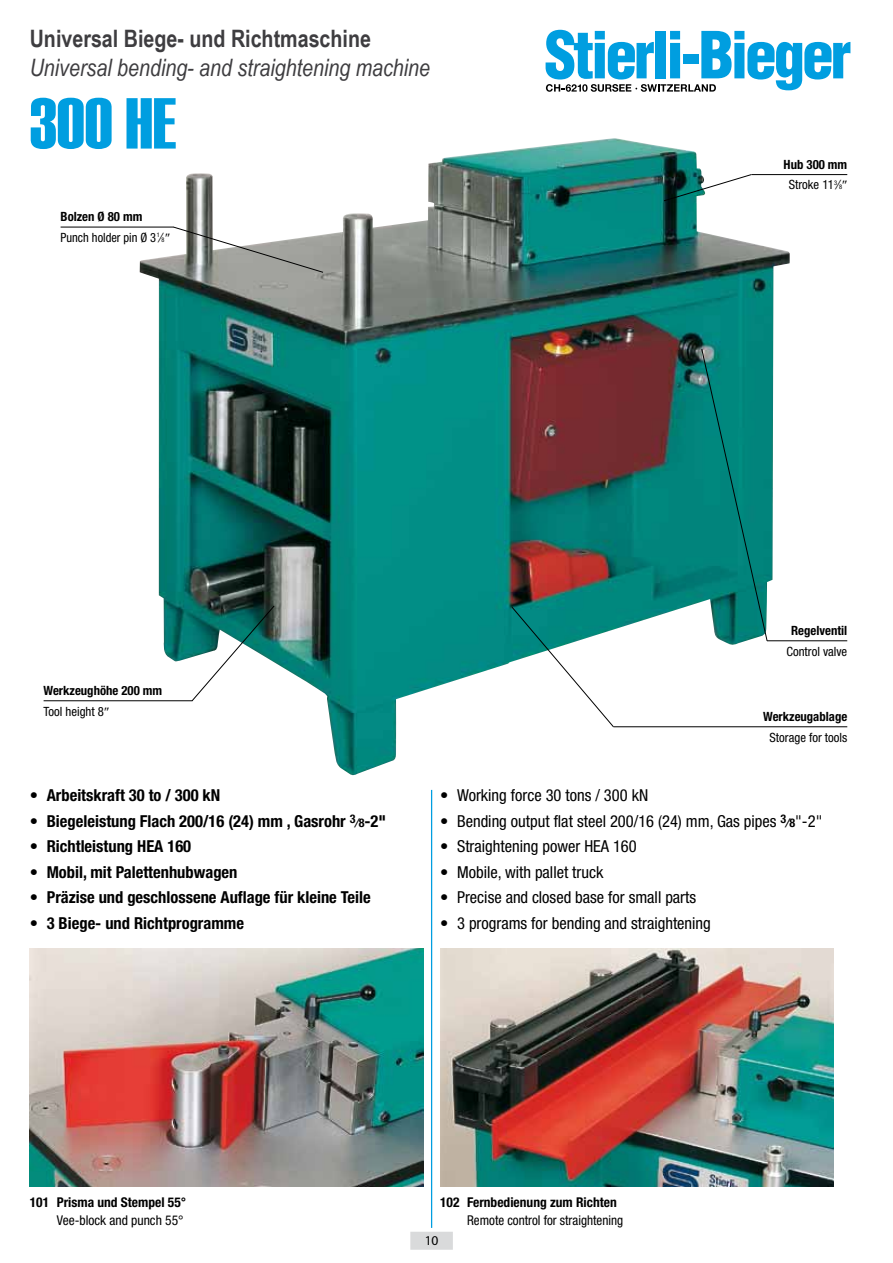
<style>
.page{position:relative;width:893px;height:1263px;background:#fff}
.page>*{position:absolute;margin:0;border:0;box-sizing:border-box;transform-origin:0 0}
.t1{font:72px "Haettenschweiler";color:#009ee0}
.t2{font:italic 24px "Arial Narrow";color:#3e3d40}
.t3{font:700 24px "Arial Narrow";color:#3e3d40}
.t4{font:condensed 16.5px "Helvetica Neue LT Std";color:#000}
.t5{font:700 condensed 16.5px "Helvetica Neue LT Std";color:#000}
.t6{font:condensed 13.5px "Helvetica Neue LT Std";color:#000}
.t7{font:700 condensed 13.5px "Helvetica Neue LT Std";color:#000}
.t8{font:13.5px "Myriad Pro";color:#000}
.t9{font:condensed 12.75px/20.7px "Helvetica Neue LT Std";color:#000}
.t10{font:700 condensed 12.75px "Helvetica Neue LT Std";color:#000}
.s1{font-weight:700}
.s2{font-size:6.3px}
.s3{font-size:12px}
.s4{font-weight:700;font-size:12px}
</style>
<div class="page">
<div style="left:410px;top:1232px;width:43px;height:18px;background:#d9dadb"></div>
<hr style="left:431px;top:790px;width:1px;height:438px;background:#009ee0">
<img style="left:30px;top:948px;width:393px;height:238px">
<img style="left:440px;top:948px;width:393px;height:238px">
<img style="left:140px;top:138px;width:650px;height:638px">
<hr style="left:61px;top:227px;width:113px;height:1px;background:#000">
<hr style="left:44px;top:700px;width:148px;height:1px;background:#000">
<hr style="left:613px;top:726px;width:234px;height:1px;background:#000">
<hr style="left:752px;top:174px;width:95px;height:1px;background:#000">
<svg style="left:191px;top:605px;width:84px;height:97px"></svg>
<svg style="left:663px;top:173px;width:90px;height:29px"></svg>
<hr style="left:767px;top:640px;width:80px;height:1px;background:#000">
<svg style="left:511px;top:606px;width:104px;height:122px"></svg>
<svg style="left:701px;top:348px;width:67px;height:294px;background:#0b857d"></svg>
<svg style="left:546px;top:30px;width:304px;height:62px"></svg>
<svg style="left:166px;top:226px;width:158px;height:47px"></svg>
<h2 class="t3" style="left:30px;top:21px;width:343px">Universal Biege- und Richtmaschine</h2>
<h2 class="t2" style="left:30px;top:51px;width:402px">Universal bending- and straightening machine</h2>
<h1 class="t1" style="left:30px;top:75px;width:148px">300 HE</h1>
<p class="t9" style="left:61px;top:206px;width:105px"><span class="s1">Bolzen Ø 80 mm<br></span>Punch holder pin Ø 3<sup>1</sup>⁄<span class="s2">8</span></p>
<p class="t9" style="left:784px;top:154px;width:65px;text-align:center"><span class="s1">Hub 300 mm<br></span>Stroke 11<sup>3</sup>⁄<span class="s2">8</span></p>
<p class="t10" style="left:791px;top:623px;width:58px">Regelventil</p>
<p class="t9" style="left:786px;top:641px;width:62px">Control valve</p>
<p class="t10" style="left:44px;top:682px;width:120px">Werkzeughöhe 200 mm</p>
<p class="t9" style="left:44px;top:700px;width:62px">Tool height 8</p>
<p class="t10" style="left:763px;top:708px;width:86px">Werkzeugablage</p>
<p class="t9" style="left:769px;top:727px;width:79px">Storage for tools</p>
<p class="t5" style="left:30px;top:785px;width:192px">• Arbeitskraft 30 to / 300 kN</p>
<p class="t5" style="left:30px;top:811px;width:358px">• Biegeleistung Flach 200/16 (24) mm , Gasrohr <sup>3</sup><span class="s3">⁄8</span>-2"</p>
<p class="t5" style="left:30px;top:836px;width:163px">• Richtleistung HEA 160</p>
<p class="t5" style="left:30px;top:862px;width:209px">• Mobil, mit Palettenhubwagen</p>
<p class="t5" style="left:30px;top:888px;width:342px">• Präzise und geschlossene Auflage für kleine Teile</p>
<p class="t5" style="left:30px;top:913px;width:216px">• 3 Biege- und Richtprogramme</p>
<p class="t4" style="left:440px;top:786px;width:210px">• Working force 30 tons / 300 kN</p>
<p class="t4" style="left:440px;top:811px;width:384px">• Bending output flat steel 200/16 (24) mm, Gas pipes <sup>3</sup><span class="s4">⁄8</span>"-2"</p>
<p class="t4" style="left:440px;top:837px;width:198px">• Straightening power HEA 160</p>
<p class="t4" style="left:440px;top:862px;width:165px">• Mobile, with pallet truck</p>
<p class="t4" style="left:440px;top:888px;width:258px">• Precise and closed base for small parts</p>
<p class="t4" style="left:440px;top:913px;width:272px">• 3 programs for bending and straightening</p>
<p class="t7" style="left:30px;top:1194px;width:158px">101 Prisma und Stempel 55°</p>
<p class="t6" style="left:57px;top:1212px;width:128px">Vee-block and punch 55°</p>
<p class="t7" style="left:440px;top:1194px;width:178px">102 Fernbedienung zum Richten</p>
<p class="t6" style="left:467px;top:1212px;width:158px">Remote control for straightening</p>
<p class="t8" style="left:425px;top:1232px;width:15px">10</p>
</div>
